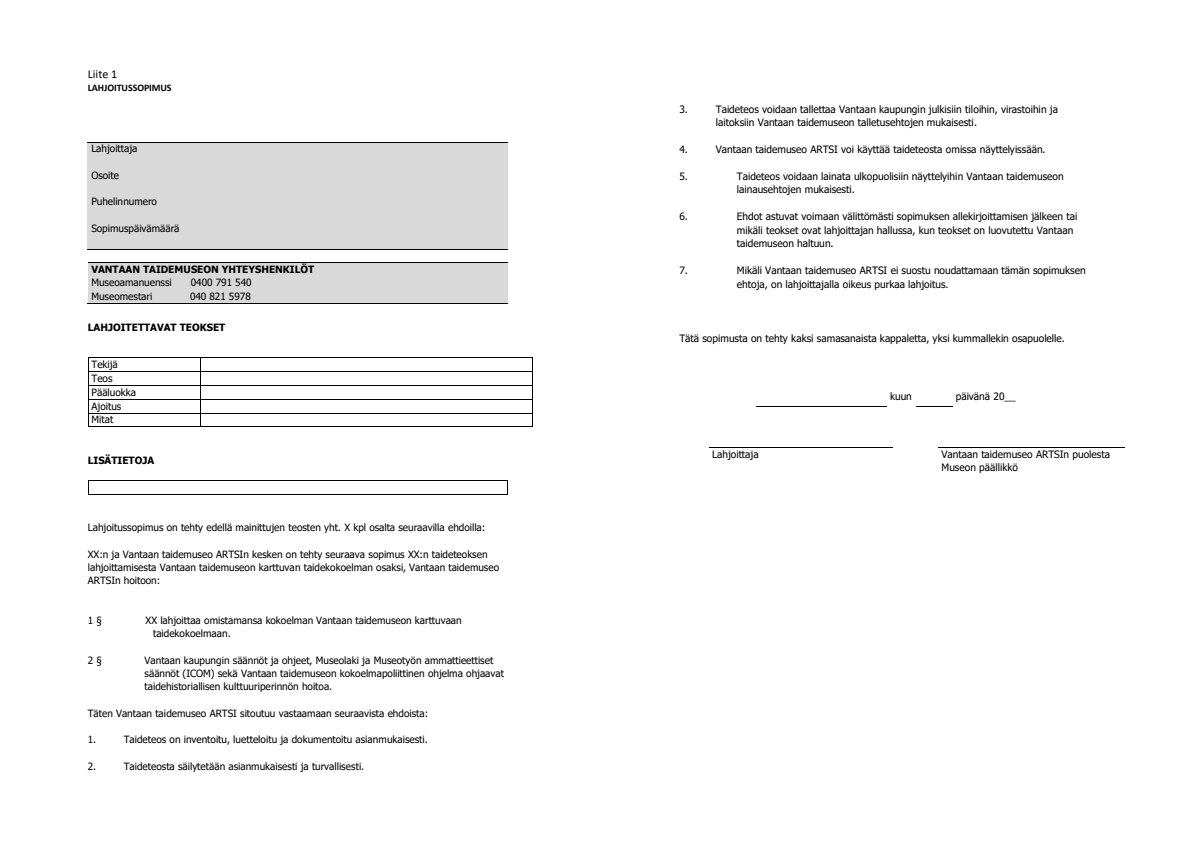
<style>
.page{position:relative;width:1191px;height:842px;background:#fff}
.page>*{position:absolute;margin:0;border:0;box-sizing:border-box;transform-origin:0 0}
.t1{font:12px "Calibri";color:#000}
.t2{font:10.1px/13.4px "Tahoma";color:#000}
.t3{font:10px/13.8px "Tahoma";color:#000}
.t4{font:700 10px/13.2px "Tahoma";color:#000}
.t5{font:700 10px "Calibri";letter-spacing:-.01em;color:#000}
.s1{font-weight:400}
</style>
<div class="page">
<div style="left:88px;top:142px;width:140px;height:27px;background:#d9d9d9"></div>
<div style="left:228px;top:142px;width:279px;height:27px;background:#d9d9d9"></div>
<hr style="left:88px;top:142px;width:140px;height:1px;background:#000">
<hr style="left:228px;top:142px;width:279px;height:1px;background:#000">
<div style="left:88px;top:169px;width:140px;height:53px;background:#d9d9d9"></div>
<div style="left:228px;top:169px;width:279px;height:53px;background:#d9d9d9"></div>
<div style="left:88px;top:222px;width:140px;height:27px;background:#d9d9d9"></div>
<div style="left:228px;top:222px;width:279px;height:27px;background:#d9d9d9"></div>
<hr style="left:87px;top:249px;width:141px;height:1px;background:#000">
<hr style="left:228px;top:249px;width:279px;height:1px;background:#000">
<div style="left:91px;top:263px;width:413px;height:13px;background:#d9d9d9"></div>
<hr style="left:88px;top:262px;width:419px;height:1px;background:#000">
<div style="left:91px;top:276px;width:413px;height:13px;background:#d9d9d9"></div>
<div style="left:91px;top:289px;width:413px;height:14px;background:#d9d9d9"></div>
<hr style="left:87px;top:303px;width:420px;height:1px;background:#000">
<hr style="left:88px;top:357px;width:112px;height:1px;background:#000">
<hr style="left:201px;top:357px;width:331px;height:1px;background:#000">
<hr style="left:88px;top:371px;width:112px;height:1px;background:#000">
<hr style="left:201px;top:371px;width:331px;height:1px;background:#000">
<hr style="left:88px;top:385px;width:112px;height:1px;background:#000">
<hr style="left:201px;top:385px;width:331px;height:1px;background:#000">
<hr style="left:88px;top:399px;width:112px;height:1px;background:#000">
<hr style="left:201px;top:399px;width:331px;height:1px;background:#000">
<hr style="left:88px;top:413px;width:112px;height:1px;background:#000">
<hr style="left:201px;top:413px;width:331px;height:1px;background:#000">
<svg style="left:88px;top:358px;width:1px;height:69px"></svg>
<hr style="left:88px;top:427px;width:112px;height:1px;background:#000">
<svg style="left:200px;top:357px;width:1px;height:70px"></svg>
<hr style="left:201px;top:427px;width:331px;height:1px;background:#000">
<svg style="left:532px;top:357px;width:1px;height:70px"></svg>
<hr style="left:88px;top:480px;width:419px;height:1px;background:#000">
<svg style="left:88px;top:481px;width:1px;height:13px"></svg>
<hr style="left:88px;top:494px;width:419px;height:1px;background:#000">
<svg style="left:507px;top:480px;width:1px;height:15px"></svg>
<hr style="left:756px;top:406px;width:130px;height:1px;background:#000">
<hr style="left:916px;top:406px;width:36px;height:1px;background:#000">
<hr style="left:709px;top:447px;width:183px;height:1px;background:#000">
<hr style="left:938px;top:447px;width:186px;height:1px;background:#000">
<p class="t1" style="left:88px;top:66px;width:31px">Liite 1</p>
<p class="t5" style="left:88px;top:81px;width:85px">LAHJOITUSSOPIMUS</p>
<p class="t3" style="left:91px;top:142px;width:47px">Lahjoittaja</p>
<p class="t3" style="left:91px;top:169px;width:29px">Osoite</p>
<p class="t3" style="left:91px;top:195px;width:67px">Puhelinnumero</p>
<p class="t3" style="left:91px;top:222px;width:90px">Sopimuspäivämäärä</p>
<p class="t4" style="left:91px;top:263px;width:224px">VANTAAN TAIDEMUSEON YHTEYSHENKILÖT<br><span class="s1">Museoamanuenssi</span></p>
<p class="t3" style="left:191px;top:276px;width:62px">0400 791 540</p>
<p class="t3" style="left:91px;top:290px;width:62px">Museomestari</p>
<p class="t3" style="left:190px;top:290px;width:62px">040 821 5978</p>
<p class="t4" style="left:88px;top:321px;width:139px">LAHJOITETTAVAT TEOKSET</p>
<p class="t3" style="left:92px;top:358px;width:46px">Tekijä<br>Teos<br>Pääluokka<br>Ajoitus<br>Mitat</p>
<p class="t4" style="left:88px;top:454px;width:68px">LISÄTIETOJA</p>
<p class="t3" style="left:88px;top:521px;width:399px">Lahjoitussopimus on tehty edellä mainittujen teosten yht. X kpl osalta seuraavilla ehdoilla:</p>
<p class="t3" style="left:88px;top:548px;width:413px;line-height:13.2px">XX:n ja Vantaan taidemuseo ARTSIn kesken on tehty seuraava sopimus XX:n taideteoksen lahjoittamisesta Vantaan taidemuseon karttuvan taidekokoelman osaksi, Vantaan taidemuseo<br>ARTSIn hoitoon:</p>
<p class="t3" style="left:88px;top:614px;width:16px">1 §</p>
<p class="t3" style="left:153px;top:614px;width:310px;line-height:13.3px;text-indent:-8px">XX lahjoittaa omistamansa kokoelman Vantaan taidemuseon karttuvaan taidekokoelmaan.</p>
<p class="t3" style="left:88px;top:654px;width:16px">2 §</p>
<p class="t3" style="left:145px;top:654px;width:361px;line-height:13.3px">Vantaan kaupungin säännöt ja ohjeet, Museolaki ja Museotyön ammattieettiset säännöt (ICOM) sekä Vantaan taidemuseon kokoelmapoliittinen ohjelma ohjaavat taidehistoriallisen kulttuuriperinnön hoitoa.</p>
<p class="t3" style="left:88px;top:707px;width:342px">Täten Vantaan taidemuseo ARTSI sitoutuu vastaamaan seuraavista ehdoista:</p>
<p class="t3" style="left:88px;top:733px;width:10px">1.</p>
<p class="t3" style="left:124px;top:733px;width:305px">Taideteos on inventoitu, luetteloitu ja dokumentoitu asianmukaisesti.</p>
<p class="t3" style="left:88px;top:760px;width:10px">2.</p>
<p class="t3" style="left:124px;top:760px;width:242px">Taideteosta säilytetään asianmukaisesti ja turvallisesti.</p>
<p class="t2" style="left:679px;top:103px;width:10px">3.</p>
<p class="t2" style="left:716px;top:103px;width:344px">Taideteos voidaan tallettaa Vantaan kaupungin julkisiin tiloihin, virastoihin ja laitoksiin Vantaan taidemuseon talletusehtojen mukaisesti.</p>
<p class="t2" style="left:679px;top:143px;width:10px">4.</p>
<p class="t2" style="left:716px;top:143px;width:331px">Vantaan taidemuseo ARTSI voi käyttää taideteosta omissa näyttelyissään.</p>
<p class="t2" style="left:679px;top:170px;width:10px">5.</p>
<p class="t2" style="left:737px;top:170px;width:328px;line-height:13.7px">Taideteos voidaan lainata ulkopuolisiin näyttelyihin Vantaan taidemuseon lainausehtojen mukaisesti.</p>
<p class="t2" style="left:679px;top:210px;width:10px">6.</p>
<p class="t2" style="left:737px;top:210px;width:342px">Ehdot astuvat voimaan välittömästi sopimuksen allekirjoittamisen jälkeen tai mikäli teokset ovat lahjoittajan hallussa, kun teokset on luovutettu Vantaan taidemuseon haltuun.</p>
<p class="t2" style="left:679px;top:264px;width:10px">7.</p>
<p class="t2" style="left:737px;top:264px;width:350px">Mikäli Vantaan taidemuseo ARTSI ei suostu noudattamaan tämän sopimuksen ehtoja, on lahjoittajalla oikeus purkaa lahjoitus.</p>
<p class="t2" style="left:679px;top:332px;width:387px">Tätä sopimusta on tehty kaksi samasanaista kappaletta, yksi kummallekin osapuolelle.</p>
<p class="t2" style="left:890px;top:390px;width:23px">kuun</p>
<p class="t2" style="left:955px;top:390px;width:61px">päivänä 20__</p>
<p class="t2" style="left:712px;top:448px;width:48px">Lahjoittaja</p>
<p class="t2" style="left:941px;top:448px;width:170px">Vantaan taidemuseo ARTSIn puolesta<br>Museon päällikkö</p>
</div>
